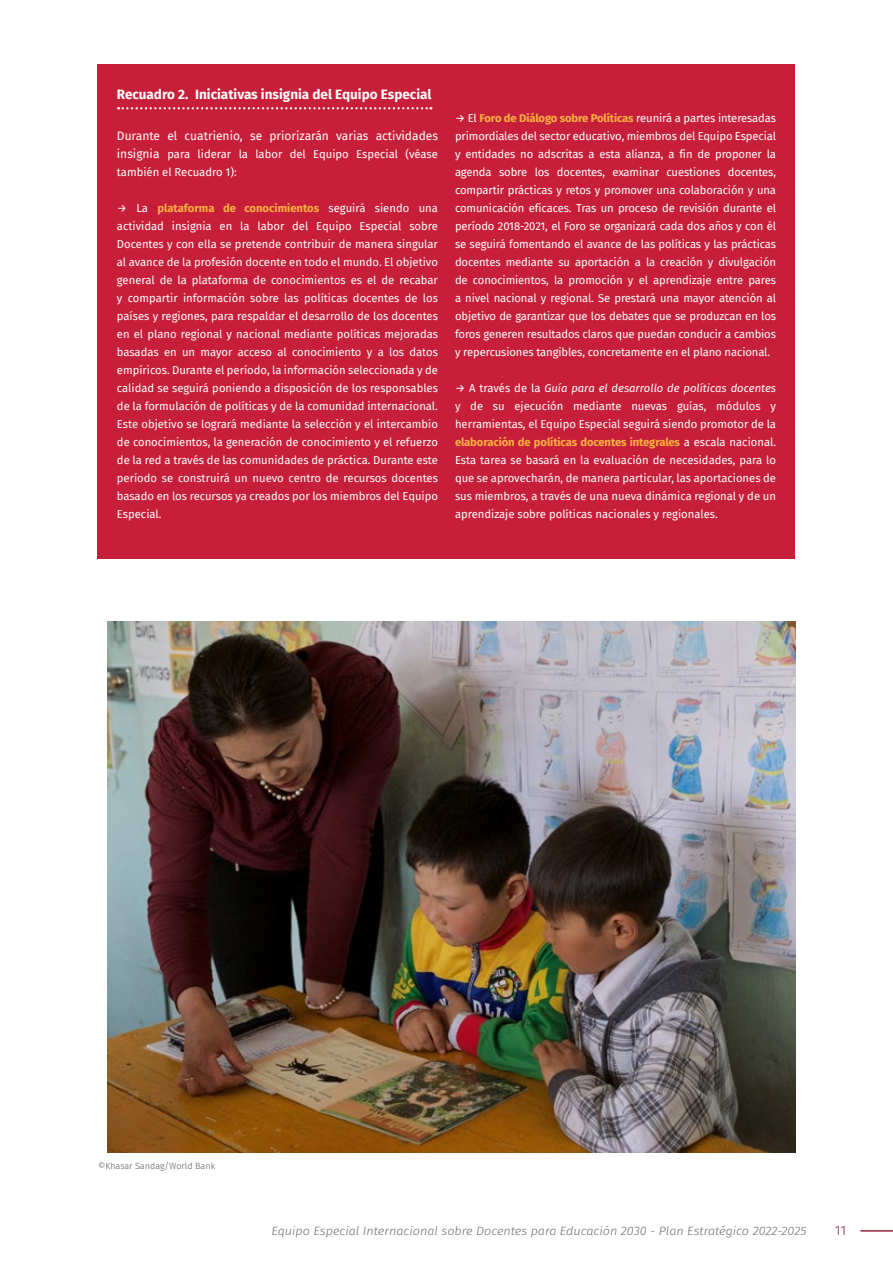
<style>
.page{position:relative;width:893px;height:1263px;background:#fff}
.page>*{position:absolute;margin:0;border:0;box-sizing:border-box;transform-origin:0 0}
.t1{font:700 13.5px "Fira Sans";color:#fff}
.t2{font:300 13.5px "Fira Sans";color:#892439;scale:1.06 1}
.t3{font:italic 300 12px "Fira Sans";color:#6d6e71;scale:1.06 1}
.t4{font:12px "Fira Sans";color:#fff}
.t5{font:11.25px/18px "Fira Sans";color:#fff;text-align:justify}
.t6{font:300 9px "Fira Sans";color:#58595b}
.s1{font-size:12px}
.s2{font-weight:700;color:#fbb040}
.s3{font-style:italic}
</style>
<div class="page">
<div style="left:98px;top:64px;width:697px;height:494px;background:#c71f3a"></div>
<svg style="left:118px;top:107px;width:313px;height:2px"></svg>
<img style="left:108px;top:621px;width:687px;height:531px">
<hr style="left:860px;top:1230px;width:33px;height:1px;background:#892439">
<p class="t1" style="left:117px;top:83px;width:316px">Recuadro 2. Iniciativas insignia del Equipo Especial</p>
<p class="t4" style="left:117px;top:127px;width:323px">Durante el cuatrienio, se priorizarán varias actividades</p>
<p class="t5" style="left:117px;top:145px;width:323px"><span class="s1">insignia</span> para liderar la labor del Equipo Especial (véase también el Recuadro 1):</p>
<p class="t5" style="left:117px;top:199px;width:323px">→ La <span class="s2">plataforma de conocimientos</span> seguirá siendo una actividad insignia en la labor del Equipo Especial sobre Docentes y con ella se pretende contribuir de manera singular al avance de la profesión docente en todo el mundo. El objetivo general de la plataforma de conocimientos es el de recabar y compartir información sobre las políticas docentes de los países y regiones, para respaldar el desarrollo de los docentes en el plano regional y nacional mediante políticas mejoradas basadas en un mayor acceso al conocimiento y a los datos empíricos. Durante el período, la información seleccionada y de calidad se seguirá poniendo a disposición de los responsables de la formulación de políticas y de la comunidad internacional.<br>Este objetivo se logrará mediante la selección y el intercambio de conocimientos, la generación de conocimiento y el refuerzo de la red a través de las comunidades de práctica. Durante este período se construirá un nuevo centro de recursos docentes basado en los recursos ya creados por los miembros del Equipo Especial.</p>
<p class="t5" style="left:455px;top:109px;width:323px">→ El <span class="s2">Foro de Diálogo sobre Políticas</span> reunirá a partes interesadas primordiales del sector educativo, miembros del Equipo Especial y entidades no adscritas a esta alianza, a fin de proponer la agenda sobre los docentes, examinar cuestiones docentes, compartir prácticas y retos y promover una colaboración y una comunicación eficaces. Tras un proceso de revisión durante el período 2018-2021, el Foro se organizará cada dos años y con él se seguirá fomentando el avance de las políticas y las prácticas docentes mediante su aportación a la creación y divulgación de conocimientos, la promoción y el aprendizaje entre pares a nivel nacional y regional. Se prestará una mayor atención al objetivo de garantizar que los debates que se produzcan en los foros generen resultados claros que puedan conducir a cambios y repercusiones tangibles, concretamente en el plano nacional.</p>
<p class="t5" style="left:455px;top:379px;width:323px">→ A través de la <span class="s3">Guía para el desarrollo de políticas docentes </span>y de su ejecución mediante nuevas guías, módulos y herramientas, el Equipo Especial seguirá siendo promotor de la <span class="s2">elaboración de políticas docentes integrales</span> a escala nacional.<br>Esta tarea se basará en la evaluación de necesidades, para lo que se aprovecharán, de manera particular, las aportaciones de sus miembros, a través de una nueva dinámica regional y de un aprendizaje sobre políticas nacionales y regionales.</p>
<p class="t6" style="left:98px;top:1160px;width:118px">©Khasar Sandag/World Bank</p>
<p class="t3" style="left:272px;top:1223px;width:506px">Equipo Especial Internacional sobre Docentes para Educación 2030 - Plan Estratégico 2022-2025</p>
<p class="t2" style="left:835px;top:1221px;width:12px">11</p>
</div>
